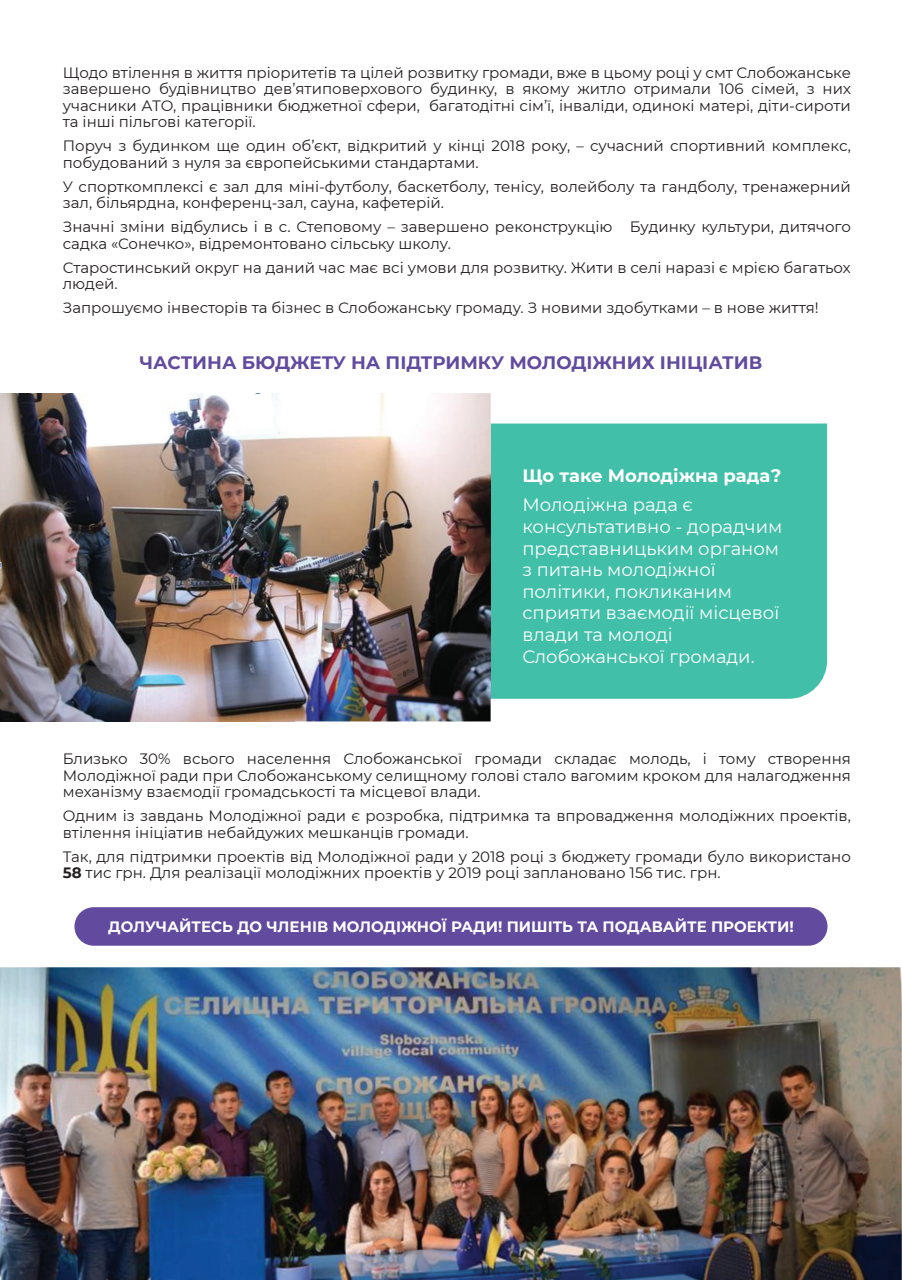
<style>
.page{position:relative;width:902px;height:1280px;background:#fff}
.page>*{position:absolute;margin:0;border:0;box-sizing:border-box;transform-origin:0 0}
.t1{font:18px/21.6px "Montserrat";color:#fff}
.t2{font:700 18px "Montserrat";color:#624a9e}
.t3{font:700 18px "Montserrat";color:#fff}
.t4{font:15px/16.5px "Montserrat";color:#231f20}
.t5{font:700 15px "Montserrat";color:#fff}
.s1{font-weight:700}
</style>
<div class="page">
<div style="left:74px;top:907px;width:753px;height:39px;background:#624a9e;border-radius:19px"></div>
<div style="left:490px;top:423px;width:337px;height:276px;background:#41bfa8"></div>
<img style="left:0;top:393px;width:490px;height:328px">
<img style="left:458px;top:423px;width:32px;height:276px">
<img style="left:0;top:967px;width:851px;height:313px">
<img style="left:851px;top:967px;width:50px;height:313px">
<p class="t4" style="left:63px;top:63px;width:789px;text-align:justify">Щодо втілення в життя пріоритетів та цілей розвитку громади, вже в цьому році у смт Слобожанське завершено будівництво дев’ятиповерхового будинку, в якому житло отримали 106 сімей, з них учасники АТО, працівники бюджетної сфери, багатодітні сім’ї, інваліди, одинокі матері, діти-сироти та інші пільгові категорії.</p>
<p class="t4" style="left:63px;top:137px;width:789px">Поруч з будинком ще один об’єкт, відкритий у кінці 2018 року, – сучасний спортивний комплекс, побудований з нуля за європейськими стандартами.</p>
<p class="t4" style="left:63px;top:177px;width:789px">У спорткомплексі є зал для міні-футболу, баскетболу, тенісу, волейболу та гандболу, тренажерний зал, більярдна, конференц-зал, сауна, кафетерій.</p>
<p class="t4" style="left:63px;top:218px;width:789px">Значні зміни відбулись і в с. Степовому – завершено реконструкцію Будинку культури, дитячого садка «Сонечко», відремонтовано сільську школу.</p>
<p class="t4" style="left:63px;top:258px;width:789px">Старостинський округ на даний час має всі умови для розвитку. Жити в селі наразі є мрією багатьох людей.</p>
<p class="t4" style="left:63px;top:299px;width:757px">Запрошуємо інвесторів та бізнес в Слобожанську громаду. З новими здобутками – в нове життя!</p>
<p class="t2" style="left:140px;top:350px;width:624px">ЧАСТИНА БЮДЖЕТУ НА ПІДТРИМКУ МОЛОДІЖНИХ ІНІЦІАТИВ</p>
<p class="t3" style="left:522px;top:463px;width:260px">Що таке Молодіжна рада?</p>
<p class="t1" style="left:522px;top:493px;width:261px">Молодіжна рада є консультативно - дорадчим представницьким органом з питань молодіжної політики, покликаним сприяти взаємодії місцевої влади та молоді<br>Слобожанської громади.</p>
<p class="t4" style="left:63px;top:750px;width:789px;text-align:justify">Близько 30% всього населення Слобожанської громади складає молодь, і тому створення Молодіжної ради при Слобожанському селищному голові стало вагомим кроком для налагодження механізму взаємодії громадськості та місцевої влади.</p>
<p class="t4" style="left:63px;top:807px;width:789px">Одним із завдань Молодіжної ради є розробка, підтримка та впровадження молодіжних проектів, втілення ініціатив небайдужих мешканців громади.</p>
<p class="t4" style="left:63px;top:847px;width:789px">Так, для підтримки проектів від Молодіжної ради у 2018 році з бюджету громади було використано<br><span class="s1">58</span> тис грн. Для реалізації молодіжних проектів у 2019 році заплановано 156 тис. грн.</p>
<p class="t5" style="left:108px;top:915px;width:686px">ДОЛУЧАЙТЕСЬ ДО ЧЛЕНІВ МОЛОДІЖНОЇ РАДИ! ПИШІТЬ ТА ПОДАВАЙТЕ ПРОЕКТИ!</p>
</div>
